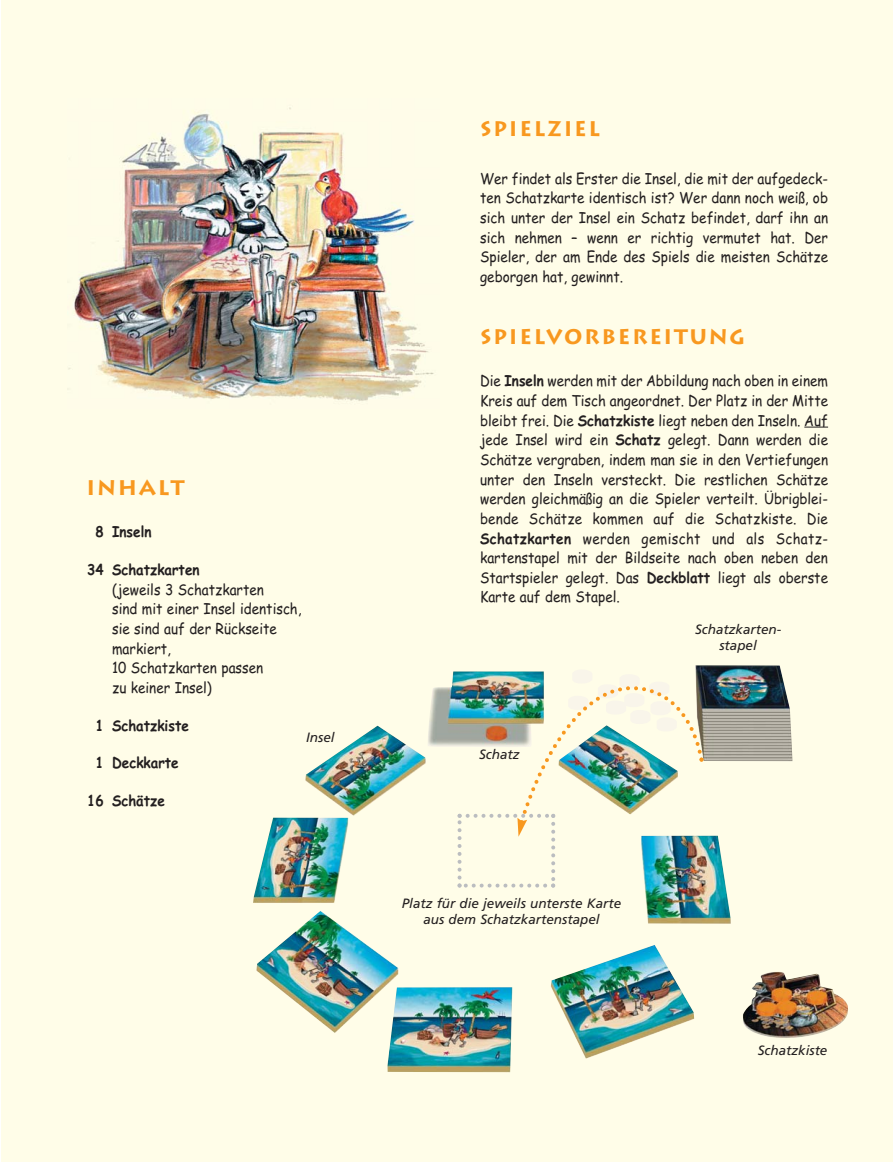
<style>
.page{position:relative;width:893px;height:1162px;background:#fff}
.page>*{position:absolute;margin:0;border:0;box-sizing:border-box;transform-origin:0 0}
.t1{font:700 21px "Lithos";letter-spacing:.08em;color:#f8981f}
.t2{font:15px/19.6px "Comic Sans MS";color:#231f20;text-align:justify;scale:.9 1}
.t3{font:700 15px "Comic Sans MS";color:#231f20;scale:.9 1}
.t4{font:italic 13.5px/16.2px "Frutiger";color:#231f20;text-align:center}
.s1{font-weight:700}
</style>
<div class="page">
<div style="left:2px;top:0;width:890px;height:1161px;background:#fffde8"></div>
<img style="left:253px;top:665px;width:595px;height:407px">
<svg style="left:804px;top:426px;width:24px;height:1px"></svg>
<img style="left:457px;top:685px;width:249px;height:202px">
<img style="left:68px;top:107px;width:366px;height:294px">
<h1 class="t1" style="left:87px;top:476px;width:100px">INHALT</h1>
<p class="t3" style="left:95px;top:525px;width:64px">8 Inseln</p>
<p class="t3" style="left:87px;top:563px;width:126px">34 Schatzkarten</p>
<p class="t2" style="left:112px;top:581px;width:212px;text-align:left">(jeweils 3 Schatzkarten<br>sind mit einer Insel identisch, sie sind auf der Rückseite markiert,<br>10 Schatzkarten passen<br>zu keiner Insel)</p>
<p class="t3" style="left:95px;top:719px;width:105px">1 Schatzkiste</p>
<p class="t3" style="left:95px;top:756px;width:94px">1 Deckkarte</p>
<p class="t3" style="left:87px;top:794px;width:88px">16 Schätze</p>
<p class="t4" style="left:306px;top:730px;width:30px">Insel</p>
<h1 class="t1" style="left:480px;top:117px;width:122px">SPIELZIEL</h1>
<p class="t2" style="left:480px;top:170px;width:388px">Wer findet als Erster die Insel, die mit der aufgedeck&shy;ten Schatzkarte identisch ist? Wer dann noch weiß, ob sich unter der Insel ein Schatz befindet, darf ihn an sich nehmen – wenn er richtig vermutet hat. Der Spieler, der am Ende des Spiels die meisten Schätze geborgen hat, gewinnt.</p>
<h1 class="t1" style="left:480px;top:324px;width:266px">SPIELVORBEREITUNG</h1>
<p class="t2" style="left:480px;top:373px;width:388px">Die <span class="s1">Inseln</span> werden mit der Abbildung nach oben in einem Kreis auf dem Tisch angeordnet. Der Platz in der Mitte bleibt frei. Die <span class="s1">Schatzkiste</span> liegt neben den Inseln. Auf jede Insel wird ein <span class="s1">Schatz</span> gelegt. Dann werden die Schätze vergraben, indem man sie in den Vertiefungen unter den Inseln versteckt. Die restlichen Schätze werden gleichmäßig an die Spieler verteilt. Übrigblei&shy;bende Schätze kommen auf die Schatzkiste. Die <span class="s1">Schatzkarten</span> werden gemischt und als Schatz&shy;kartenstapel mit der Bildseite nach oben neben den Startspieler gelegt. Das <span class="s1">Deckblatt</span> liegt als oberste Karte auf dem Stapel.</p>
<p class="t4" style="left:479px;top:747px;width:42px">Schatz</p>
<p class="t4" style="left:402px;top:896px;width:221px">Platz für die jeweils unterste Karte aus dem Schatzkartenstapel</p>
<p class="t4" style="left:695px;top:622px;width:88px">Schatzkarten&shy;stapel</p>
<p class="t4" style="left:757px;top:1042px;width:71px">Schatzkiste</p>
</div>
